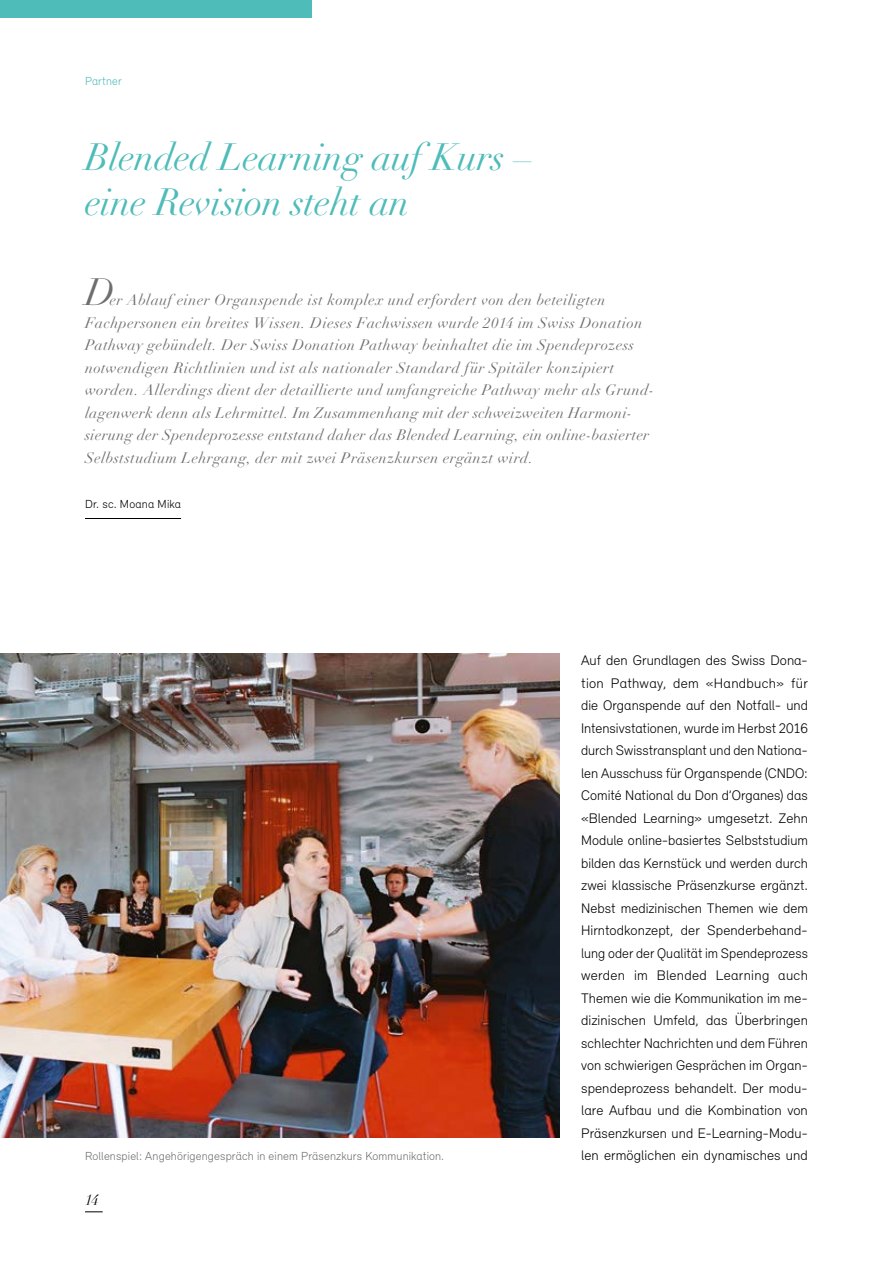
<style>
.page{position:relative;width:893px;height:1263px;background:#fff}
.page>*{position:absolute;margin:0;border:0;box-sizing:border-box;transform-origin:0 0}
.t1{font:italic 37.5px/45px "Didot LT";letter-spacing:-.01em;color:#4ebcb9}
.t2{font:italic 37.5px "Didot LT";color:#6e6e6e}
.t3{font:italic 15px/22.5px "Didot LT";letter-spacing:.03em;color:#6e6e6e}
.t4{font:italic 15px "Didot LT";color:#000}
.t5{font:300 14.25px/22.5px "Relevant";color:#000}
.t6{font:300 12px "Relevant";letter-spacing:.01em;color:#6e6e6e}
.t7{font:300 12px "Relevant";letter-spacing:.015em;color:#000}
.t8{font:300 12px "Relevant";letter-spacing:.01em;color:#4ebcb9}
</style>
<div class="page">
<div style="left:0;top:0;width:312px;height:17px;background:#4ebcb9"></div>
<svg style="left:85px;top:1211px;width:18px;height:1px"></svg>
<hr style="left:85px;top:518px;width:96px;height:1px;background:#000">
<img style="left:0;top:654px;width:560px;height:484px">
<p class="t8" style="left:85px;top:74px;width:38px">Partner</p>
<h1 class="t1" style="left:85px;top:135px;width:449px">Blended Learning auf Kurs – eine Revision steht an</h1>
<h1 class="t2" style="left:85px;top:270px;width:31px">D</h1>
<p class="t3" style="left:85px;top:289px;width:571px;text-indent:25px">er Ablauf einer Organspende ist komplex und erfordert von den beteiligten Fachpersonen ein breites Wissen. Dieses Fachwissen wurde 2014 im Swiss Donation Pathway gebündelt. Der Swiss Donation Pathway beinhaltet die im Spendeprozess notwendigen Richtlinien und ist als nationaler Standard für Spitäler konzipiert worden. Allerdings dient der detaillierte und umfangreiche Pathway mehr als Grund&shy;lagenwerk denn als Lehrmittel. Im Zusammenhang mit der schweizweiten Harmoni-- sierung der Spendeprozesse entstand daher das Blended Learning, ein online- basierter Selbststudium Lehrgang, der mit zwei Präsenzkursen ergänzt wird.</p>
<p class="t7" style="left:85px;top:496px;width:98px">Dr. sc. Moana Mika</p>
<p class="t6" style="left:85px;top:1149px;width:361px">Rollenspiel: Angehörigengespräch in einem Präsenzkurs Kommunikation.</p>
<p class="t4" style="left:85px;top:1191px;width:15px">14</p>
<p class="t5" style="left:581px;top:649px;width:228px">Auf den Grundlagen des Swiss Dona&shy;tion Pathway, dem «Handbuch» für die Organspende auf den Notfall- und Intensivstationen, wurde im Herbst 2016 durch Swisstransplant und den Nationa&shy;len Ausschuss für Organspende (CNDO:<br>Comité National du Don d’Organes) das «Blended Learning» umgesetzt. Zehn Module online-basiertes Selbststudium bilden das Kernstück und werden durch zwei klassische Präsenzkurse ergänzt.<br>Nebst medizinischen Themen wie dem Hirntodkonzept, der Spenderbehand&shy;lung oder der Qualität im Spendeprozess werden im Blended Learning auch Themen wie die Kommunikation im me&shy;dizinischen Umfeld, das Überbringen schlechter Nachrichten und dem Führen von schwierigen Gesprächen im Organ&shy;spendeprozess behandelt. Der modu&shy;lare Aufbau und die Kombination von Präsenzkursen und E-Learning-Modu&shy;len ermöglichen ein dynamisches und</p>
</div>
